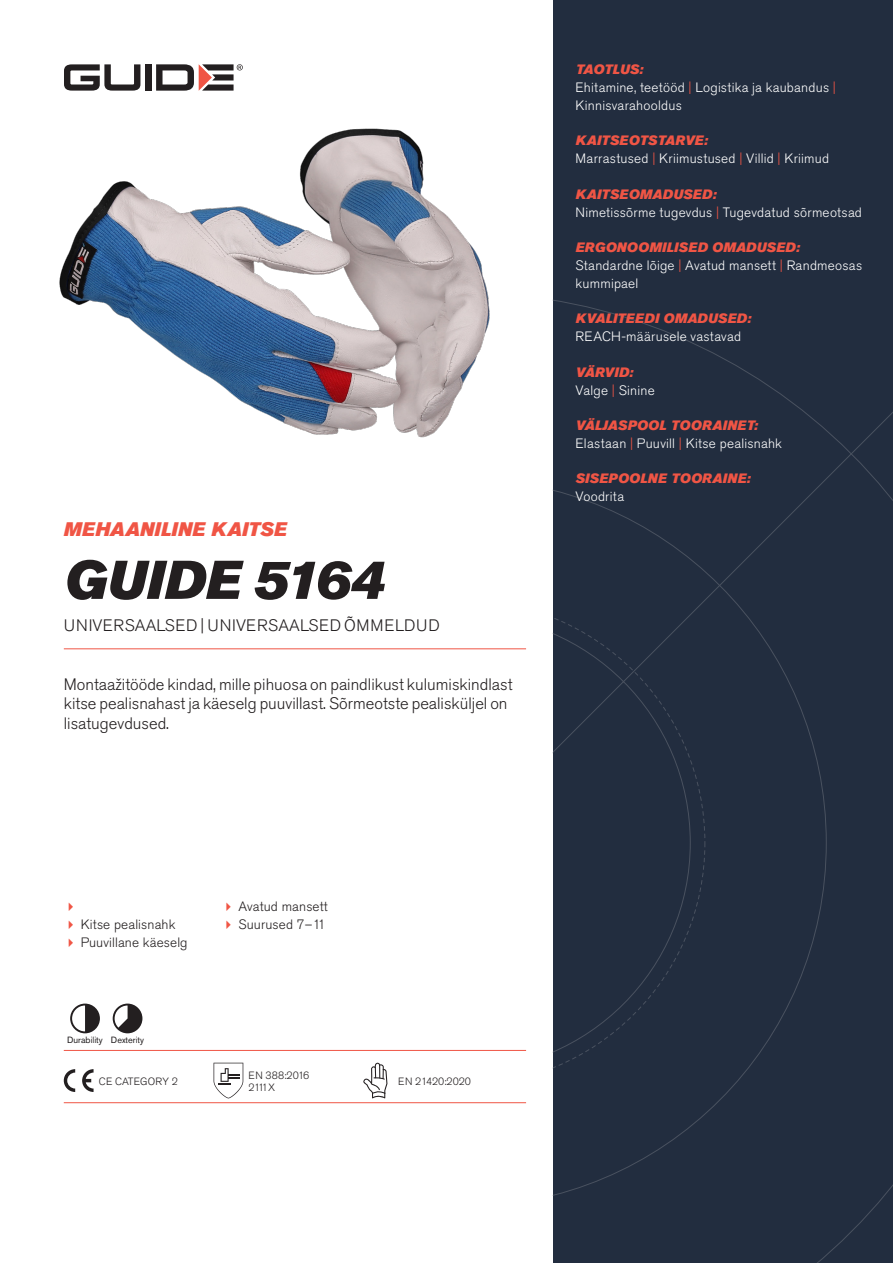
<style>
.page{position:relative;width:893px;height:1263px;background:#fff}
.page>*{position:absolute;margin:0;border:0;box-sizing:border-box;transform-origin:0 0}
.Rubrik{font:italic 54px "Akzidenz Grotesk Pro Super";color:#231f20}
.Överrubrik{font:italic 19.5px "Akzidenz Grotesk Pro Super";letter-spacing:.01em;color:#f05545}
.Ingress{font:300 16.5px/19.8px "Akzidenz Grotesk Pro";color:#231f20}
.Product_-_AltSegment{font:300 16.5px "Akzidenz Grotesk Pro";letter-spacing:.03em;color:#231f20}
.Produkt_-_Brödtext{font:300 13.5px/18px "Akzidenz Grotesk Pro";letter-spacing:.02em;color:#fff}
.Produkt_-_Namn{font:italic 13.5px "Akzidenz Grotesk Pro Super";letter-spacing:.015em;color:#f05545}
.t1{font:300 13.5px "Akzidenz Grotesk Pro";letter-spacing:.01em;color:#231f20}
.Produkt_-_Namn-2{font:italic 13.5px "Akzidenz Grotesk Pro Super";letter-spacing:-.015em;color:#f05545}
.t2{font:300 10.5px "Akzidenz Grotesk Pro";color:#231f20}
.Produkt_-_Egenskaper{font:9px "Akzidenz Grotesk Pro";color:#231f20}
.s1{color:#f05545}
</style>
<div class="page">
<div style="left:145px;top:64px;width:7px;height:27px;background:#231f20"></div>
<svg style="left:156px;top:64px;width:87px;height:27px"></svg>
<svg style="left:64px;top:64px;width:76px;height:27px"></svg>
<div style="left:553px;top:0;width:340px;height:1263px;background:#222d3f"></div>
<svg style="left:553px;top:300px;width:340px;height:963px"></svg>
<hr style="left:64px;top:1050px;width:462px;height:1px;background:#f05545">
<hr style="left:64px;top:1102px;width:462px;height:1px;background:#f05545">
<svg style="left:70px;top:1003px;width:30px;height:30px"></svg>
<svg style="left:113px;top:1003px;width:29px;height:30px"></svg>
<svg style="left:64px;top:1069px;width:11px;height:23px"></svg>
<svg style="left:82px;top:1069px;width:12px;height:23px"></svg>
<svg style="left:214px;top:1063px;width:29px;height:35px"></svg>
<svg style="left:363px;top:1063px;width:24px;height:35px"></svg>
<img style="left:59px;top:128px;width:431px;height:310px">
<hr style="left:64px;top:648px;width:462px;height:1px;background:#f05545">
<p class="Överrubrik" style="left:64px;top:517px;width:225px">MEHAANILINE KAITSE</p>
<p class="Rubrik" style="left:64px;top:545px;width:322px">GUIDE 5164</p>
<p class="Product_-_AltSegment" style="left:64px;top:615px;width:377px">UNIVERSAALSED | UNIVERSAALSED ÕMMELDUD</p>
<p class="Ingress" style="left:64px;top:674px;width:450px">Montaažitööde kindad, mille pihuosa on paindlikust kulumiskindlast kitse pealisnahast ja käeselg puuvillast. Sõrmeotste pealisküljel on lisatugevdused.</p>
<p class="Produkt_-_Namn-2" style="left:576px;top:60px;width:69px">TAOTLUS:</p>
<p class="Produkt_-_Brödtext" style="left:576px;top:78px;width:262px">Ehitamine, teetööd <span class="s1">|</span> Logistika ja kaubandus <span class="s1">|<br></span>Kinnisvarahooldus</p>
<p class="Produkt_-_Namn" style="left:576px;top:132px;width:134px">KAITSEOTSTARVE:</p>
<p class="Produkt_-_Brödtext" style="left:576px;top:150px;width:255px">Marrastused <span class="s1">|</span> Kriimustused <span class="s1">|</span> Villid <span class="s1">|</span> Kriimud</p>
<p class="Produkt_-_Namn" style="left:576px;top:185px;width:142px">KAITSEOMADUSED:</p>
<p class="Produkt_-_Brödtext" style="left:576px;top:203px;width:288px">Nimetissõrme tugevdus <span class="s1">|</span> Tugevdatud sõrmeotsad</p>
<p class="Produkt_-_Namn" style="left:576px;top:238px;width:226px">ERGONOOMILISED OMADUSED:</p>
<p class="Produkt_-_Brödtext" style="left:576px;top:256px;width:288px">Standardne lõige <span class="s1">|</span> Avatud mansett <span class="s1">|</span> Randmeosas kummipael</p>
<p class="Produkt_-_Namn" style="left:576px;top:310px;width:177px">KVALITEEDI OMADUSED:</p>
<p class="Produkt_-_Brödtext" style="left:576px;top:328px;width:167px">REACH-määrusele vastavad</p>
<p class="Produkt_-_Namn" style="left:576px;top:363px;width:59px">VÄRVID:</p>
<p class="Produkt_-_Brödtext" style="left:576px;top:381px;width:81px">Valge <span class="s1">|</span> Sinine</p>
<p class="Produkt_-_Namn" style="left:576px;top:416px;width:184px">VÄLJASPOOL TOORAINET:</p>
<p class="Produkt_-_Brödtext" style="left:576px;top:434px;width:208px">Elastaan <span class="s1">|</span> Puuvill <span class="s1">|</span> Kitse pealisnahk</p>
<p class="Produkt_-_Namn" style="left:576px;top:470px;width:176px">SISEPOOLNE TOORAINE:</p>
<p class="Produkt_-_Brödtext" style="left:576px;top:488px;width:50px">Voodrita</p>
<p class="t1" style="left:81px;top:916px;width:96px">Kitse pealisnahk</p>
<p class="t1" style="left:81px;top:934px;width:108px">Puuvillane käeselg</p>
<p class="Produkt_-_Egenskaper" style="left:67px;top:1034px;width:37px">Durability</p>
<p class="Produkt_-_Egenskaper" style="left:111px;top:1034px;width:35px">Dexterity</p>
<p class="t2" style="left:99px;top:1074px;width:81px">CE CATEGORY 2</p>
<p class="t1" style="left:238px;top:898px;width:91px">Avatud mansett</p>
<p class="t1" style="left:238px;top:916px;width:89px">Suurused 7–11</p>
<p class="t2" style="left:248px;top:1068px;width:62px">EN 388:2016</p>
<p class="t2" style="left:248px;top:1080px;width:28px">2111X</p>
<p class="t2" style="left:398px;top:1074px;width:74px">EN 21420:2020</p>
</div>
